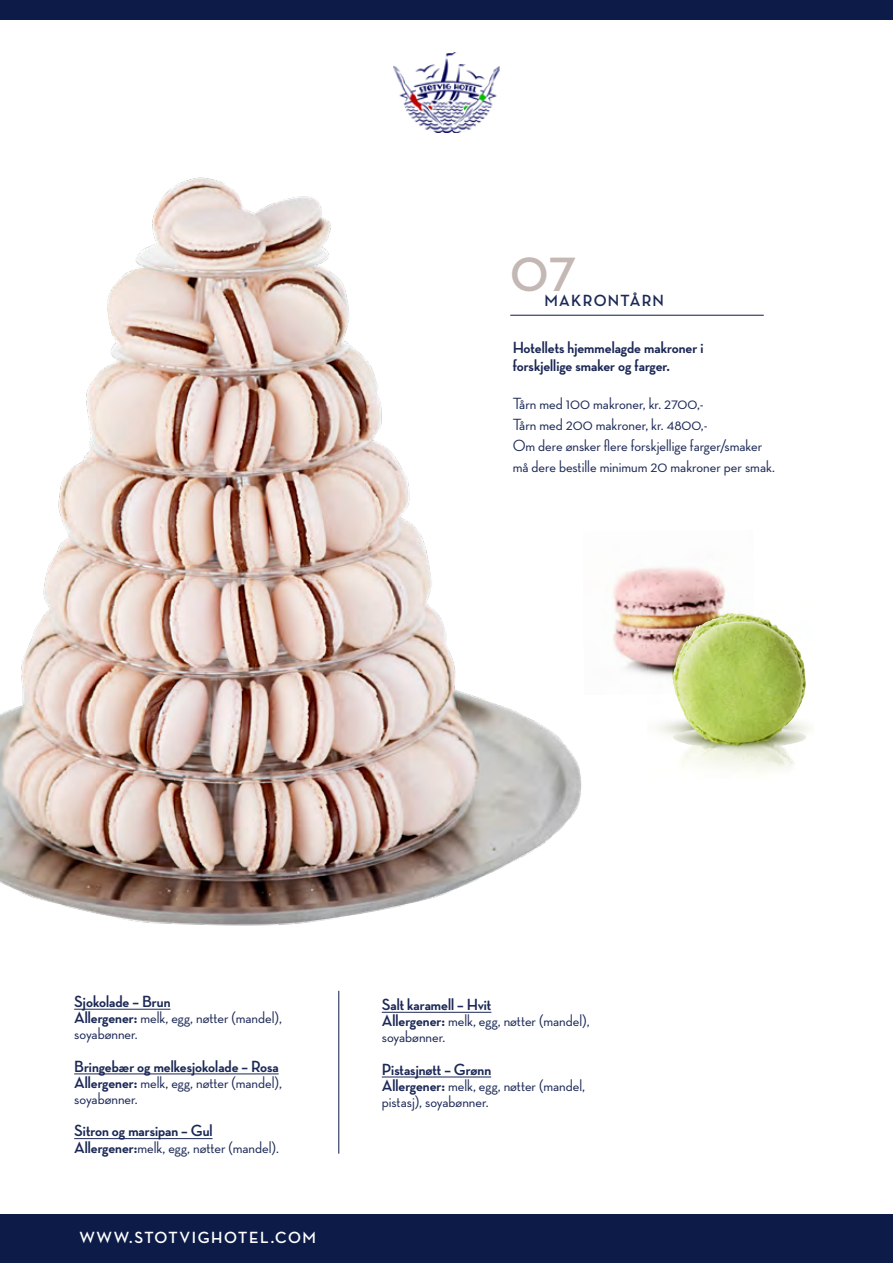
<style>
.page{position:relative;width:893px;height:1263px;background:#fff}
.page>*{position:absolute;margin:0;border:0;box-sizing:border-box;transform-origin:0 0}
.t1{font:700 49.05px "Neutraface Display";color:#c3b8b4}
.t2{font:500 16.5px/16.2px "Neutraface Display";color:#1c2956}
.t3{font:700 16.5px/16.2px "Neutraface Display";color:#1c2956}
.t4{font:700 16.5px "Neutraface Display";letter-spacing:.1em;color:#fff}
.t5{font:700 16.5px "Neutraface Display";letter-spacing:.08em;color:#1c2956}
.s1{font-weight:700}
.s2{font-weight:500}
</style>
<div class="page">
<img style="left:647px;top:567px;width:79px;height:31px">
<img style="left:647px;top:598px;width:163px;height:174px">
<img style="left:670px;top:614px;width:63px;height:138px">
<img style="left:0;top:19px;width:647px;height:1034px">
<hr style="left:74px;top:1009px;width:96px;height:1px;background:#1c2956">
<hr style="left:74px;top:1074px;width:205px;height:1px;background:#1c2956">
<hr style="left:74px;top:1138px;width:139px;height:1px;background:#1c2956">
<hr style="left:382px;top:1012px;width:109px;height:1px;background:#1c2956">
<hr style="left:382px;top:1077px;width:109px;height:1px;background:#1c2956">
<hr style="left:338px;top:991px;width:1px;height:163px;background:#0c1b47">
<hr style="left:510px;top:315px;width:254px;height:1px;background:#0c1b47">
<img style="left:394px;top:53px;width:105px;height:79px">
<div style="left:0;top:0;width:893px;height:19px;background:#0c1b47"></div>
<div style="left:0;top:1214px;width:893px;height:49px;background:#0c1b47"></div>
<h1 class="t1" style="left:510px;top:247px;width:68px">07</h1>
<p class="t5" style="left:544px;top:291px;width:121px">MAKRONTÅRN</p>
<p class="t3" style="left:513px;top:339px;width:192px;line-height:18px">Hotellets hjemmelagde makroner i forskjellige smaker og farger.</p>
<p class="t2" style="left:513px;top:393px;width:264px;line-height:21px">Tårn med 100 makroner, kr. 2700,-<br>Tårn med 200 makroner, kr. 4800,-<br>Om dere ønsker flere forskjellige farger/smaker må dere bestille minimum 20 makroner per smak.</p>
<p class="t2" style="left:74px;top:993px;width:209px"><span class="s1">Sjokolade – Brun<br>Allergener:</span> melk, egg, nøtter (mandel), soyabønner.</p>
<p class="t3" style="left:74px;top:1058px;width:209px">Bringebær og melkesjokolade – Rosa<br>Allergener: <span class="s2">melk, egg, nøtter (mandel), soyabønner.</span></p>
<p class="t3" style="left:74px;top:1123px;width:206px">Sitron og marsipan – Gul<br>Allergener:<span class="s2">melk, egg, nøtter (mandel).</span></p>
<p class="t4" style="left:79px;top:1228px;width:238px">WWW.STOTVIGHOTEL.COM</p>
<p class="t2" style="left:382px;top:996px;width:209px"><span class="s1">Salt karamell – Hvit<br>Allergener:</span> melk, egg, nøtter (mandel), soyabønner.</p>
<p class="t2" style="left:382px;top:1061px;width:205px"><span class="s1">Pistasjnøtt – Grønn<br>Allergener:</span> melk, egg, nøtter (mandel, pistasj), soyabønner.</p>
</div>
